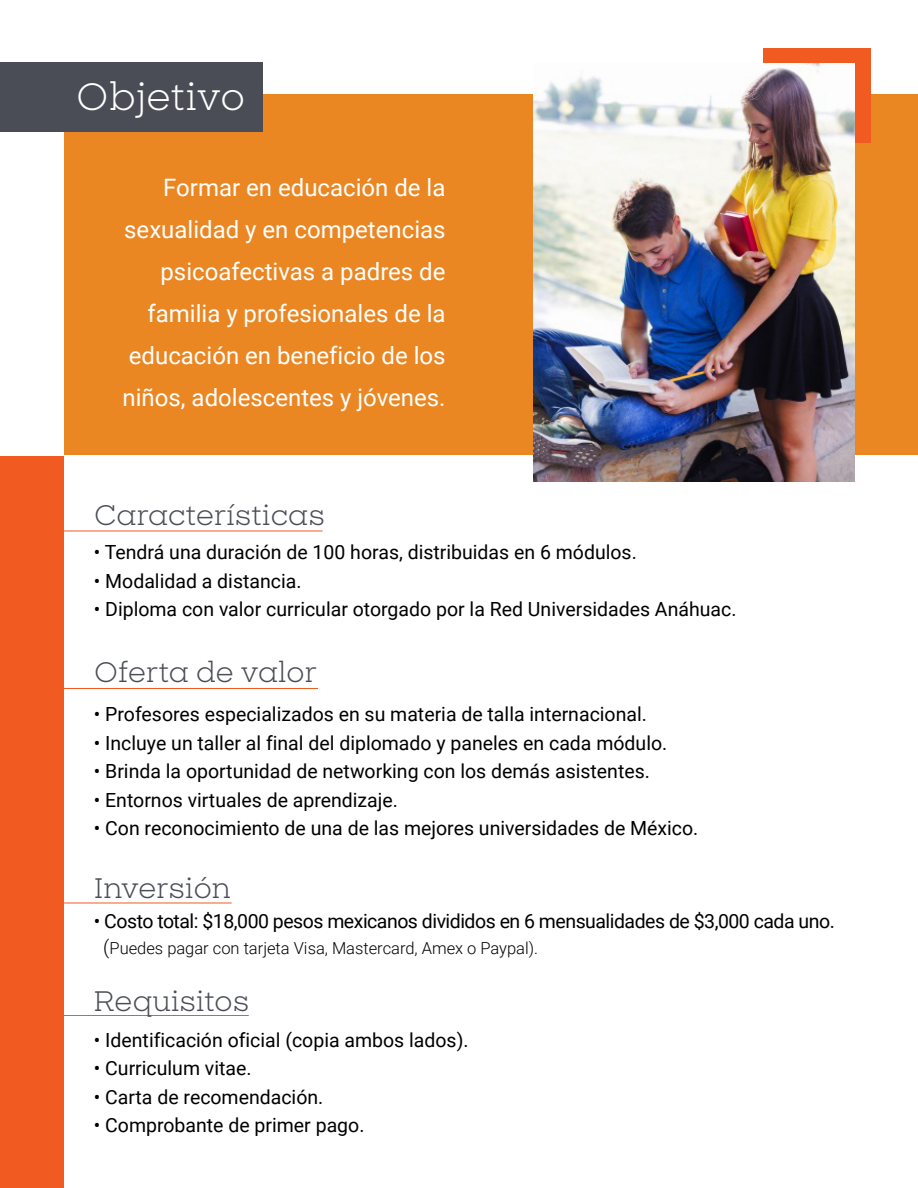
<style>
.page{position:relative;width:918px;height:1188px;background:#fff}
.page>*{position:absolute;margin:0;border:0;box-sizing:border-box;transform-origin:0 0}
.t1{font:36.45px "Sharp Slab";letter-spacing:-.015em;color:#fff}
.t2{font:27px "Sharp Slab";letter-spacing:-.005em;color:#4b4d56}
.t3{font:24px/42px "Roboto";color:#fff;text-align:right}
.t4{font:19.5px "Roboto";color:#000}
.t5{font:19.5px "Roboto";letter-spacing:-.025em;color:#000}
.t6{font:300 16.5px "Roboto";color:#000}
.s1{font-size:19.5px}
</style>
<div class="page">
<div style="left:64px;top:94px;width:854px;height:361px;background:#eb8723"></div>
<div style="left:764px;top:48px;width:107px;height:94px;background:#f15b22"></div>
<hr style="left:30px;top:1015px;width:219px;height:1px;background:#f15b22">
<div style="left:0;top:457px;width:63px;height:731px;background:#f15b22"></div>
<div style="left:0;top:63px;width:263px;height:69px;background:#4b4d56"></div>
<img style="left:533px;top:64px;width:321px;height:418px">
<hr style="left:45px;top:531px;width:277px;height:1px;background:#f15b22">
<hr style="left:40px;top:688px;width:278px;height:1px;background:#f15b22">
<hr style="left:30px;top:903px;width:202px;height:1px;background:#f15b22">
<h1 class="t1" style="left:76px;top:72px;width:171px">Objetivo</h1>
<p class="t3" style="left:123px;top:165px;width:325px">Formar en educación de la sexualidad y en competencias psicoafectivas a padres de familia y profesionales de la educación en beneficio de los niños, adolescentes y jóvenes.</p>
<h2 class="t2" style="left:94px;top:496px;width:233px">Características</h2>
<p class="t4" style="left:94px;top:539px;width:544px">• Tendrá una duración de 100 horas, distribuidas en 6 módulos.</p>
<p class="t4" style="left:94px;top:567px;width:209px">• Modalidad a distancia.</p>
<p class="t4" style="left:94px;top:596px;width:644px">• Diploma con valor curricular otorgado por la Red Universidades Anáhuac.</p>
<h2 class="t2" style="left:94px;top:654px;width:225px">Oferta de valor</h2>
<p class="t4" style="left:94px;top:701px;width:555px">• Profesores especializados en su materia de talla internacional.</p>
<p class="t4" style="left:94px;top:729px;width:575px">• Incluye un taller al final del diplomado y paneles en cada módulo.</p>
<p class="t4" style="left:94px;top:758px;width:558px">• Brinda la oportunidad de networking con los demás asistentes.</p>
<p class="t4" style="left:94px;top:786px;width:306px">• Entornos virtuales de aprendizaje.</p>
<p class="t4" style="left:94px;top:815px;width:606px">• Con reconocimiento de una de las mejores universidades de México.</p>
<h2 class="t2" style="left:94px;top:870px;width:139px">Inversión</h2>
<p class="t5" style="left:94px;top:908px;width:743px">• Costo total: $18,000 pesos mexicanos divididos en 6 mensualidades de $3,000 cada uno.</p>
<p class="t6" style="left:103px;top:936px;width:436px"><span class="s1">(</span>Puedes pagar con tarjeta Visa, Mastercard, Amex o Paypal).</p>
<h2 class="t2" style="left:94px;top:982px;width:157px">Requisitos</h2>
<p class="t4" style="left:94px;top:1026px;width:376px">• Identificación oficial (copia ambos lados).</p>
<p class="t4" style="left:94px;top:1055px;width:159px">• Curriculum vitae.</p>
<p class="t4" style="left:94px;top:1083px;width:231px">• Carta de recomendación.</p>
<p class="t4" style="left:94px;top:1112px;width:272px">• Comprobante de primer pago.</p>
</div>
